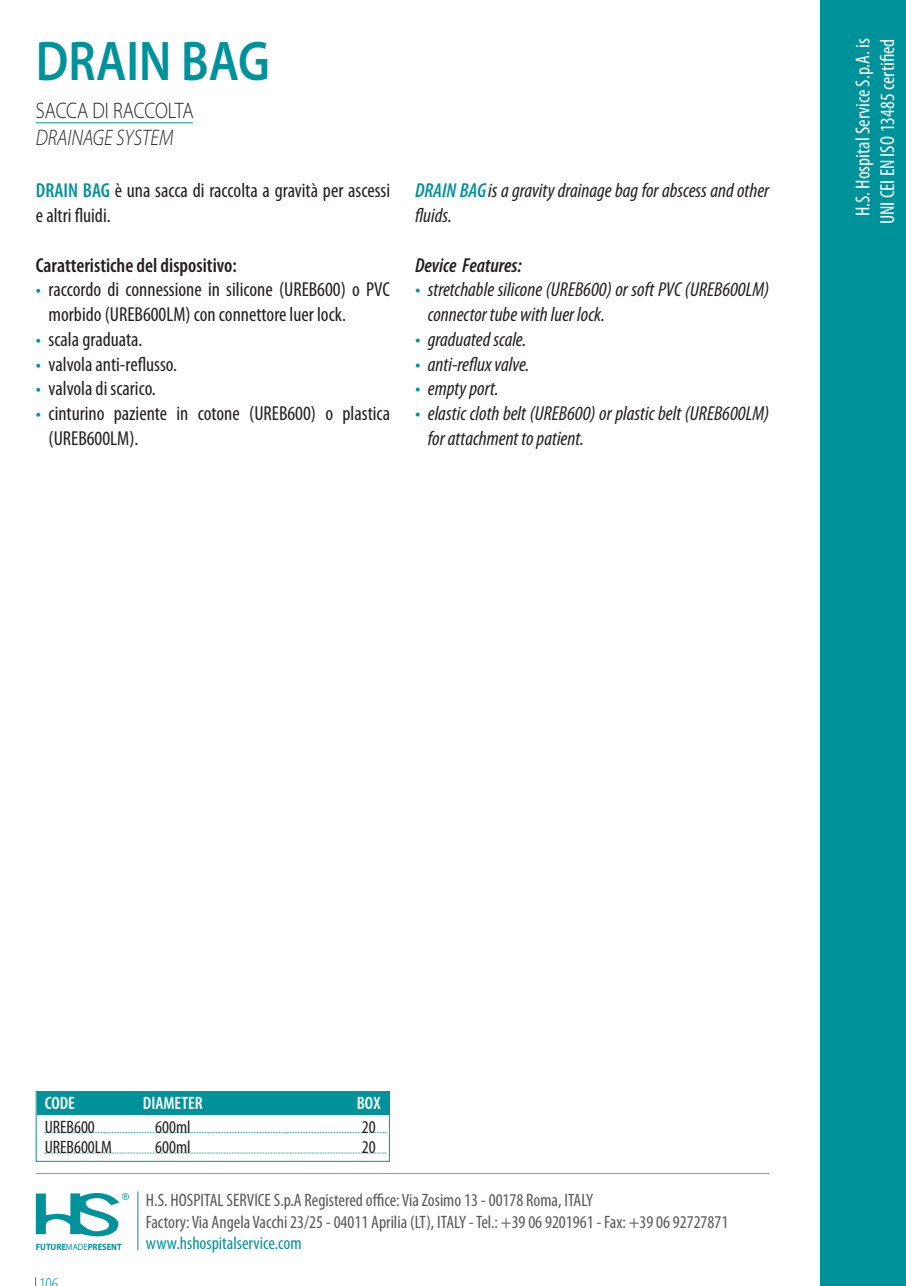
<style>
.page{position:relative;width:906px;height:1286px;background:#fff}
.page>*{position:absolute;margin:0;border:0;box-sizing:border-box;transform-origin:0 0}
.t1{font:600 56.25px "Myriad Pro";color:#00929a;scale:.85 1}
.t2{font:300 22.5px "Myriad Pro";letter-spacing:-.01em;color:#231f20;scale:.85 1}
.t3{font:italic 300 22.5px "Myriad Pro";color:#231f20;scale:.85 1}
.t4{font:condensed 20.25px/24.8px "Myriad Pro";color:#231f20}
.t5{font:italic condensed 20.25px/24.8px "Myriad Pro";color:#231f20}
.t6{font:condensed 20.25px/24.8px "Myriad Pro";color:#fff;text-align:center}
.t7{font:600 condensed 20.25px "Myriad Pro";color:#231f20}
.t8{font:italic 600 condensed 20.25px "Myriad Pro";color:#231f20}
.t9{font:condensed 18px/21.6px "Myriad Pro";color:#57585a}
.t10{font:condensed 18px "Myriad Pro";color:#231f20}
.t11{font:condensed 18px "Myriad Pro";color:#00929a}
.t12{font:600 condensed 18px "Myriad Pro";color:#fff}
.t13{font:300 condensed 18px "Myriad Pro";color:#00929a}
.t14{font:700 9.22px "Myriad";color:#00929a;scale:.92 1}
.s1{font-weight:600;color:#00929a}
.s2{color:#00929a}
.s3{font-weight:400}
</style>
<div class="page">
<div style="left:820px;top:0;width:86px;height:1285px;background:#00929a"></div>
<svg style="left:36px;top:1192px;width:93px;height:44px"></svg>
<hr style="left:137px;top:1191px;width:1px;height:58px;background:#00929a">
<hr style="left:36px;top:122px;width:157px;height:1px;background:#00929a">
<hr style="left:36px;top:1172px;width:733px;height:1px;background:#939598">
<div style="left:37px;top:1091px;width:352px;height:23px;background:#00929a"></div>
<svg style="left:45px;top:1132px;width:341px;height:1px"></svg>
<svg style="left:45px;top:1152px;width:341px;height:1px"></svg>
<h1 class="t1" style="left:36px;top:30px;width:277px">DRAIN BAG</h1>
<p class="t2" style="left:36px;top:98px;width:187px">SACCA DI RACCOLTA</p>
<p class="t3" style="left:36px;top:126px;width:163px">DRAINAGE SYSTEM</p>
<p class="t4" style="left:36px;top:179px;width:356px"><span class="s1">DRAIN BAG</span> è una sacca di raccolta a gravità per ascessi e altri fluidi.</p>
<p class="t7" style="left:36px;top:254px;width:202px">Caratteristiche del dispositivo:</p>
<p class="t4" style="left:49px;top:278px;width:343px;text-indent:-13px"><span class="s2">•</span> raccordo di connessione in silicone (UREB600) o PVC morbido (UREB600LM) con connettore luer lock.</p>
<p class="t4" style="left:36px;top:327px;width:108px"><span class="s2">•</span> scala graduata.</p>
<p class="t4" style="left:36px;top:352px;width:143px"><span class="s2">•</span> valvola anti-reflusso.</p>
<p class="t4" style="left:36px;top:376px;width:121px"><span class="s2">•</span> valvola di scarico.</p>
<p class="t4" style="left:49px;top:401px;width:343px;text-indent:-13px"><span class="s2">•</span> cinturino paziente in cotone (UREB600) o plastica (UREB600LM).</p>
<p class="t5" style="left:415px;top:179px;width:356px"><span class="s1">DRAIN BAG</span>is a gravity drainage bag for abscess and other fluids.</p>
<p class="t8" style="left:415px;top:254px;width:108px">Device Features:</p>
<p class="t5" style="left:428px;top:278px;width:343px;text-indent:-13px"><span class="s2">•</span> stretchable silicone (UREB600) or soft PVC (UREB600LM) connector tube with luer lock.</p>
<p class="t5" style="left:415px;top:327px;width:113px"><span class="s2">•</span> graduated scale.</p>
<p class="t5" style="left:415px;top:352px;width:116px"><span class="s2">•</span> anti-reflux valve.</p>
<p class="t5" style="left:415px;top:377px;width:85px"><span class="s2">•</span> empty port.</p>
<p class="t5" style="left:428px;top:401px;width:343px;text-indent:-13px"><span class="s2">•</span> elastic cloth belt (UREB600) or plastic belt (UREB600LM) for attachment to patient.</p>
<p class="t6" style="left:851px;top:224px;width:187px;rotate:-90deg">H.S. Hospital Service S.p.A. is<br>UNI CEI EN ISO 13485 certified</p>
<p class="t12" style="left:45px;top:1093px;width:32px">CODE</p>
<p class="t12" style="left:143px;top:1093px;width:61px">DIAMETER</p>
<p class="t12" style="left:357px;top:1093px;width:25px">BOX</p>
<p class="t10" style="left:45px;top:1116px;width:52px">UREB600</p>
<p class="t10" style="left:155px;top:1116px;width:37px">600ml</p>
<p class="t10" style="left:362px;top:1116px;width:15px">20</p>
<p class="t10" style="left:45px;top:1136px;width:69px">UREB600LM</p>
<p class="t10" style="left:155px;top:1136px;width:37px">600ml</p>
<p class="t10" style="left:362px;top:1136px;width:15px">20</p>
<p class="t14" style="left:36px;top:1241px;width:95px">FUTURE<span class="s3">MADE</span>PRESENT</p>
<p class="t13" style="left:39px;top:1274px;width:21px">106</p>
<p class="t9" style="left:146px;top:1189px;width:584px">H.S. HOSPITAL SERVICE S.p.A Registered office: Via Zosimo 13 - 00178 Roma, ITALY<br>Factory: Via Angela Vacchi 23/25 - 04011 Aprilia (LT), ITALY - Tel.: +39 06 9201961 - Fax: +39 06 92727871</p>
<p class="t11" style="left:146px;top:1233px;width:157px">www.hshospitalservice.com</p>
</div>
